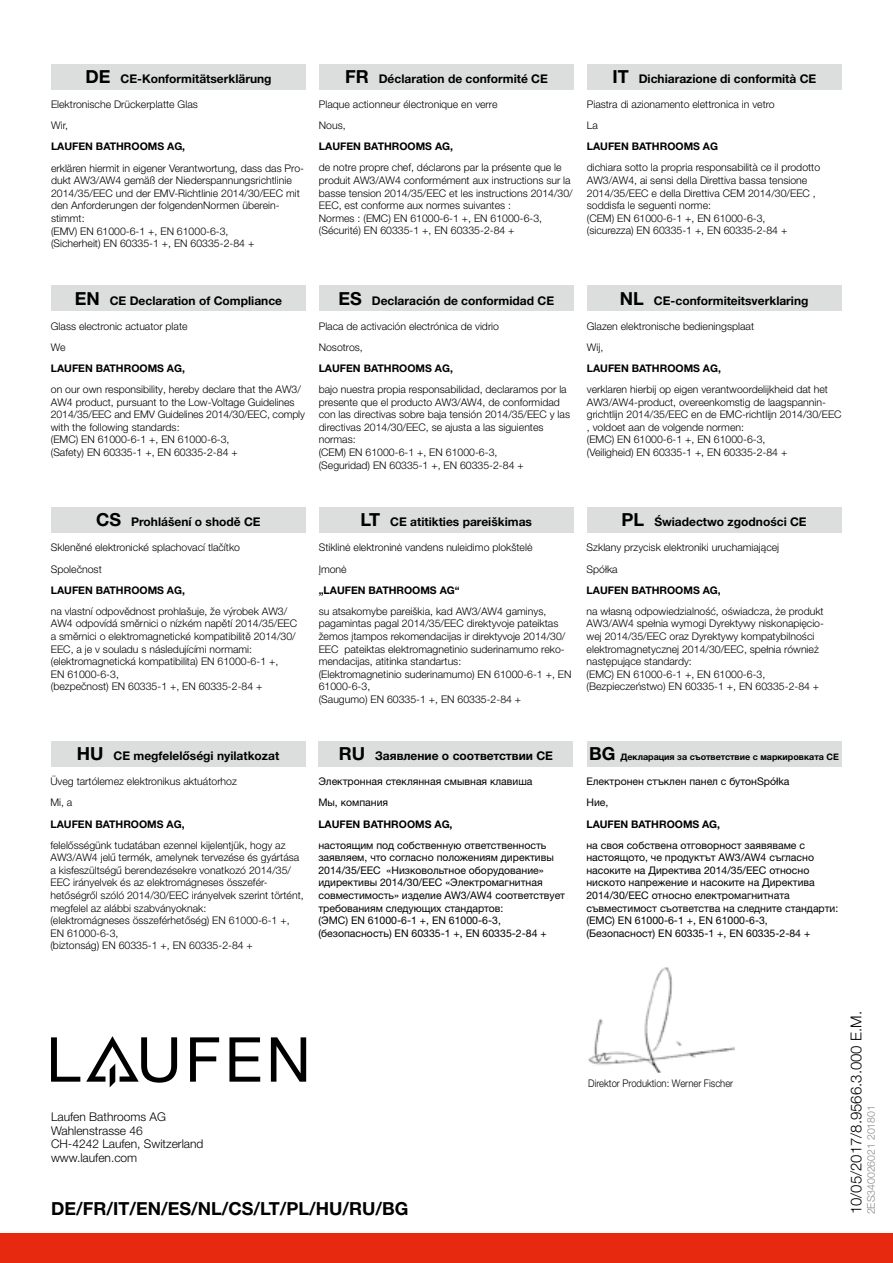
<style>
.page{position:relative;width:893px;height:1263px;background:#fff}
.page>*{position:absolute;margin:0;border:0;box-sizing:border-box;transform-origin:0 0}
.t1{font:700 18px "Helvetica Neue LT Pro";color:#000}
.t2{font:300 15px "Helvetica Neue LT Pro";color:#000}
.t3{font:700 12px "Helvetica Neue LT Pro";color:#000}
.t4{font:300 12px/13.5px "Helvetica Neue LT Pro";color:#000}
.t5{font:700 12px "Helvetica Neue LTCYR";color:#000}
.t6{font:300 10.5px/12.6px "Helvetica Neue LT Pro";color:#000}
.t7{font:10.5px/12.6px "Helvetica Neue LTCYR";color:#000}
.t8{font:700 10.5px "Helvetica Neue LT Pro";color:#000}
.t9{font:300 10.5px "Helvetica Neue LT Pro";color:#000;scale:.9 1}
.t10{font:300 10.5px "Helvetica Neue LT Pro";color:#898989}
.t11{font:700 10.5px "Helvetica Neue LTCYR";color:#000}
.t12{font:700 9px "Helvetica Neue LTCYR";color:#000}
.s1{font-size:18px}
.s2{font-family:"Helvetica Neue LT Pro";font-size:18px}
.s3{font-family:"Helvetica Neue LT Pro"}
</style>
<div class="page">
<svg style="left:51px;top:1037px;width:29px;height:45px"></svg>
<svg style="left:190px;top:1037px;width:29px;height:45px"></svg>
<svg style="left:229px;top:1037px;width:31px;height:45px"></svg>
<svg style="left:271px;top:1037px;width:35px;height:45px"></svg>
<svg style="left:86px;top:1036px;width:91px;height:51px"></svg>
<div style="left:0;top:1233px;width:893px;height:30px;background:#e7290f"></div>
<div style="left:51px;top:64px;width:255px;height:26px;background:#dcdddd"></div>
<div style="left:51px;top:285px;width:255px;height:26px;background:#dcdddd"></div>
<div style="left:51px;top:507px;width:255px;height:26px;background:#dcdddd"></div>
<div style="left:51px;top:741px;width:254px;height:26px;background:#dcdddd"></div>
<div style="left:319px;top:64px;width:255px;height:25px;background:#dcdddd"></div>
<div style="left:319px;top:285px;width:255px;height:26px;background:#dcdddd"></div>
<div style="left:319px;top:507px;width:255px;height:26px;background:#dcdddd"></div>
<div style="left:319px;top:741px;width:254px;height:26px;background:#dcdddd"></div>
<div style="left:587px;top:64px;width:255px;height:25px;background:#dcdddd"></div>
<div style="left:587px;top:285px;width:255px;height:26px;background:#dcdddd"></div>
<div style="left:587px;top:507px;width:255px;height:26px;background:#dcdddd"></div>
<div style="left:587px;top:741px;width:254px;height:26px;background:#dcdddd"></div>
<img style="left:588px;top:967px;width:147px;height:106px">
<p class="t3" style="left:86px;top:71px;width:188px"><span class="s1">DE</span> CE-Konformitätserklärung</p>
<p class="t6" style="left:51px;top:94px;width:148px;line-height:21.1px">Elektronische Drückerplatte Glas<br>Wir,</p>
<p class="t8" style="left:51px;top:140px;width:136px">LAUFEN BATHROOMS AG,</p>
<p class="t6" style="left:51px;top:161px;width:255px">erklären hiermit in eigener Verantwortung, dass das Pro&shy;dukt AW3/AW4 gemäß der Niederspannungsrichtlinie 2014/35/EEC und der EMV-Richtlinie 2014/30/EEC mit den Anforderungen der folgendenNormen überein&shy;stimmt:<br>(EMV) EN 61000-6-1 +, EN 61000-6-3,<br>(Sicherheit) EN 60335-1 +, EN 60335-2-84 +</p>
<p class="t3" style="left:345px;top:71px;width:204px"><span class="s1">FR</span> Déclaration de conformité CE</p>
<p class="t6" style="left:319px;top:94px;width:180px;line-height:21.1px">Plaque actionneur électronique en verre<br>Nous,</p>
<p class="t8" style="left:319px;top:140px;width:136px">LAUFEN BATHROOMS AG,</p>
<p class="t6" style="left:319px;top:161px;width:255px">de notre propre chef, déclarons par la présente que le produit AW3/AW4 conformément aux instructions sur la basse tension 2014/35/EEC et les instructions 2014/30/ EEC, est conforme aux normes suivantes :<br>Normes : (EMC) EN 61000-6-1 +, EN 61000-6-3, (Sécurité) EN 60335-1 +, EN 60335-2-84 +</p>
<p class="t3" style="left:612px;top:71px;width:206px"><span class="s1">IT</span> Dichiarazione di conformità CE</p>
<p class="t6" style="left:587px;top:94px;width:189px;line-height:21.1px">Piastra di azionamento elettronica in vetro<br>La</p>
<p class="t8" style="left:587px;top:140px;width:133px">LAUFEN BATHROOMS AG</p>
<p class="t6" style="left:587px;top:161px;width:235px">dichiara sotto la propria responsabilità ce il prodotto AW3/AW4, ai sensi della Direttiva bassa tensione 2014/35/EEC e della Direttiva CEM 2014/30/EEC , soddisfa le seguenti norme:<br>(CEM) EN 61000-6-1 +, EN 61000-6-3,<br>(sicurezza) EN 60335-1 +, EN 60335-2-84 +</p>
<p class="t3" style="left:75px;top:293px;width:209px"><span class="s1">EN</span> CE Declaration of Compliance</p>
<p class="t6" style="left:51px;top:315px;width:138px;line-height:21.1px">Glass electronic actuator plate<br>We</p>
<p class="t8" style="left:51px;top:361px;width:136px">LAUFEN BATHROOMS AG,</p>
<p class="t6" style="left:51px;top:383px;width:256px">on our own responsibility, hereby declare that the AW3/ AW4 product, pursuant to the Low-Voltage Guidelines 2014/35/EEC and EMV Guidelines 2014/30/EEC, comply with the following standards:<br>(EMC) EN 61000-6-1 +, EN 61000-6-3,<br>(Safety) EN 60335-1 +, EN 60335-2-84 +</p>
<p class="t3" style="left:338px;top:293px;width:217px"><span class="s1">ES</span> Declaración de conformidad CE</p>
<p class="t6" style="left:319px;top:315px;width:182px;line-height:21.1px">Placa de activación electrónica de vidrio<br>Nosotros,</p>
<p class="t8" style="left:319px;top:361px;width:136px">LAUFEN BATHROOMS AG,</p>
<p class="t6" style="left:319px;top:383px;width:253px">bajo nuestra propia responsabilidad, declaramos por la presente que el producto AW3/AW4, de conformidad con las directivas sobre baja tensión 2014/35/EEC y las directivas 2014/30/EEC, se ajusta a las siguientes normas:<br>(CEM) EN 61000-6-1 +, EN 61000-6-3,<br>(Seguridad) EN 60335-1 +, EN 60335-2-84 +</p>
<p class="t3" style="left:620px;top:293px;width:190px"><span class="s1">NL</span> CE-conformiteitsverklaring</p>
<p class="t6" style="left:587px;top:315px;width:169px;line-height:21.1px">Glazen elektronische bedieningsplaat<br>Wij,</p>
<p class="t8" style="left:587px;top:361px;width:136px">LAUFEN BATHROOMS AG,</p>
<p class="t6" style="left:587px;top:383px;width:256px">verklaren hierbij op eigen verantwoordelijkheid dat het AW3/AW4-product, overeenkomstig de laagspannin&shy;grichtlijn 2014/35/EEC en de EMC-richtlijn 2014/30/EEC , voldoet aan de volgende normen:<br>(EMC) EN 61000-6-1 +, EN 61000-6-3,<br>(Veiligheid) EN 60335-1 +, EN 60335-2-84 +</p>
<p class="t3" style="left:96px;top:514px;width:166px"><span class="s1">CS</span> Prohlášení o shodě CE</p>
<p class="t6" style="left:51px;top:537px;width:191px;line-height:21.1px">Skleněné elektronické splachovací tlačítko<br>Společnost</p>
<p class="t8" style="left:51px;top:583px;width:136px">LAUFEN BATHROOMS AG,</p>
<p class="t6" style="left:51px;top:604px;width:248px">na vlastní odpovědnost prohlašuje, že výrobek AW3/ AW4 odpovídá směrnici o nízkém napětí 2014/35/EEC a směrnici o elektromagnetické kompatibilitě 2014/30/ EEC, a je v souladu s následujícími normami: (elektromagnetická kompatibilita) EN 61000-6-1 +,<br>EN 61000-6-3,<br>(bezpečnost) EN 60335-1 +, EN 60335-2-84 +</p>
<p class="t3" style="left:361px;top:514px;width:173px"><span class="s1">LT</span> CE atitikties pareiškimas</p>
<p class="t6" style="left:319px;top:537px;width:215px;line-height:21.1px">Stiklinė elektroninė vandens nuleidimo plokštelė<br>Įmonė</p>
<p class="t8" style="left:319px;top:583px;width:142px">„LAUFEN BATHROOMS AG“</p>
<p class="t6" style="left:319px;top:604px;width:254px">su atsakomybe pareiškia, kad AW3/AW4 gaminys, pagamintas pagal 2014/35/EEC direktyvoje pateiktas žemos įtampos rekomendacijas ir direktyvoje 2014/30/ EEC pateiktas elektromagnetinio suderinamumo reko&shy;mendacijas, atitinka standartus:<br>(Elektromagnetinio suderinamumo) EN 61000-6-1 +, EN 61000-6-3,<br>(Saugumo) EN 60335-1 +, EN 60335-2-84 +</p>
<p class="t3" style="left:622px;top:514px;width:187px"><span class="s1">PL</span> Świadectwo zgodności CE</p>
<p class="t6" style="left:587px;top:537px;width:194px;line-height:21.1px">Szklany przycisk elektroniki uruchamiającej<br>Spółka</p>
<p class="t8" style="left:587px;top:583px;width:136px">LAUFEN BATHROOMS AG,</p>
<p class="t6" style="left:587px;top:604px;width:239px">na własną odpowiedzialność, oświadcza, że produkt AW3/AW4 spełnia wymogi Dyrektywy niskonapięcio&shy;wej 2014/35/EEC oraz Dyrektywy kompatybilności elektromagnetycznej 2014/30/EEC, spełnia również następujące standardy:<br>(EMC) EN 61000-6-1 +, EN 61000-6-3, (Bezpieczeństwo) EN 60335-1 +, EN 60335-2-84 +</p>
<p class="t3" style="left:77px;top:748px;width:204px"><span class="s1">HU</span> CE megfelelőségi nyilatkozat</p>
<p class="t6" style="left:50px;top:771px;width:188px;line-height:21.1px">Üveg tartólemez elektronikus aktuátorhoz<br>Mi, a</p>
<p class="t8" style="left:50px;top:817px;width:136px">LAUFEN BATHROOMS AG,</p>
<p class="t6" style="left:50px;top:838px;width:255px">felelősségünk tudatában ezennel kijelentjük, hogy az AW3/AW4 jelű termék, amelynek tervezése és gyártása a kisfeszültségű berendezésekre vonatkozó 2014/35/ EEC irányelvek és az elektromágneses összefér&shy;hetőségről szóló 2014/30/EEC irányelvek szerint történt, megfelel az alábbi szabványoknak:<br>(elektromágneses összeférhetőség) EN 61000-6-1 +, EN 61000-6-3,<br>(biztonság) EN 60335-1 +, EN 60335-2-84 +</p>
<p class="t5" style="left:339px;top:748px;width:216px"><span class="s2">RU</span> Заявление о соответствии СЕ</p>
<p class="t7" style="left:318px;top:771px;width:216px;line-height:21.1px">Электронная стеклянная смывная клавиша<br>Мы, компания</p>
<p class="t8" style="left:318px;top:817px;width:136px">LAUFEN BATHROOMS AG,</p>
<p class="t7" style="left:318px;top:838px;width:248px">настоящим под собственную ответственность заявляем, что согласно положениям директивы 2014/35/EEC «Низковольтное оборудование» идирективы 2014/30/EEC «Электромагнитная совместимость» изделие AW3/AW4 соответствует требованиям следующих стандартов:<br>(ЭМС) EN 61000-6-1 +, EN 61000-6-3, (безопасность) EN 60335-1 +, EN 60335-2-84 +</p>
<p class="t12" style="left:589px;top:751px;width:251px"><span class="s2">BG</span> Декларация за съответствие с маркировката <span class="s3">CE</span></p>
<p class="t7" style="left:586px;top:771px;width:205px;line-height:21.1px">Електронен стъклен панел с бутонSpółka<br>Ние,</p>
<p class="t11" style="left:586px;top:817px;width:135px">LAUFEN BATHROOMS AG,</p>
<p class="t7" style="left:586px;top:838px;width:253px">на своя собствена отговорност заявяваме с настоящото, че продуктът AW3/AW4 съгласно насоките на Директива 2014/35/EEC относно ниското напрежение и насоките на Директива 2014/30/EEC относно електромагнитната съвместимост съответства на следните стандарти: (ЕМС) EN 61000-6-1 +, EN 61000-6-3, (Безопасност) EN 60335-1 +, EN 60335-2-84 +</p>
<p class="t4" style="left:51px;top:1110px;width:154px">Laufen Bathrooms AG<br>Wahlenstrasse 46<br>CH-4242 Laufen, Switzerland www.laufen.com</p>
<h1 class="t1" style="left:51px;top:1197px;width:359px">DE/FR/IT/EN/ES/NL/CS/LT/PL/HU/RU/BG</h1>
<p class="t9" style="left:588px;top:1077px;width:163px">Direktor Produktion: Werner Fischer</p>
<h2 class="t2" style="left:847px;top:1214px;width:205px;rotate:-90deg">10/05/2017/8.9566.3.000 E.M.</h2>
<p class="t10" style="left:865px;top:1214px;width:111px;rotate:-90deg">2ES340026021 201801</p>
</div>
